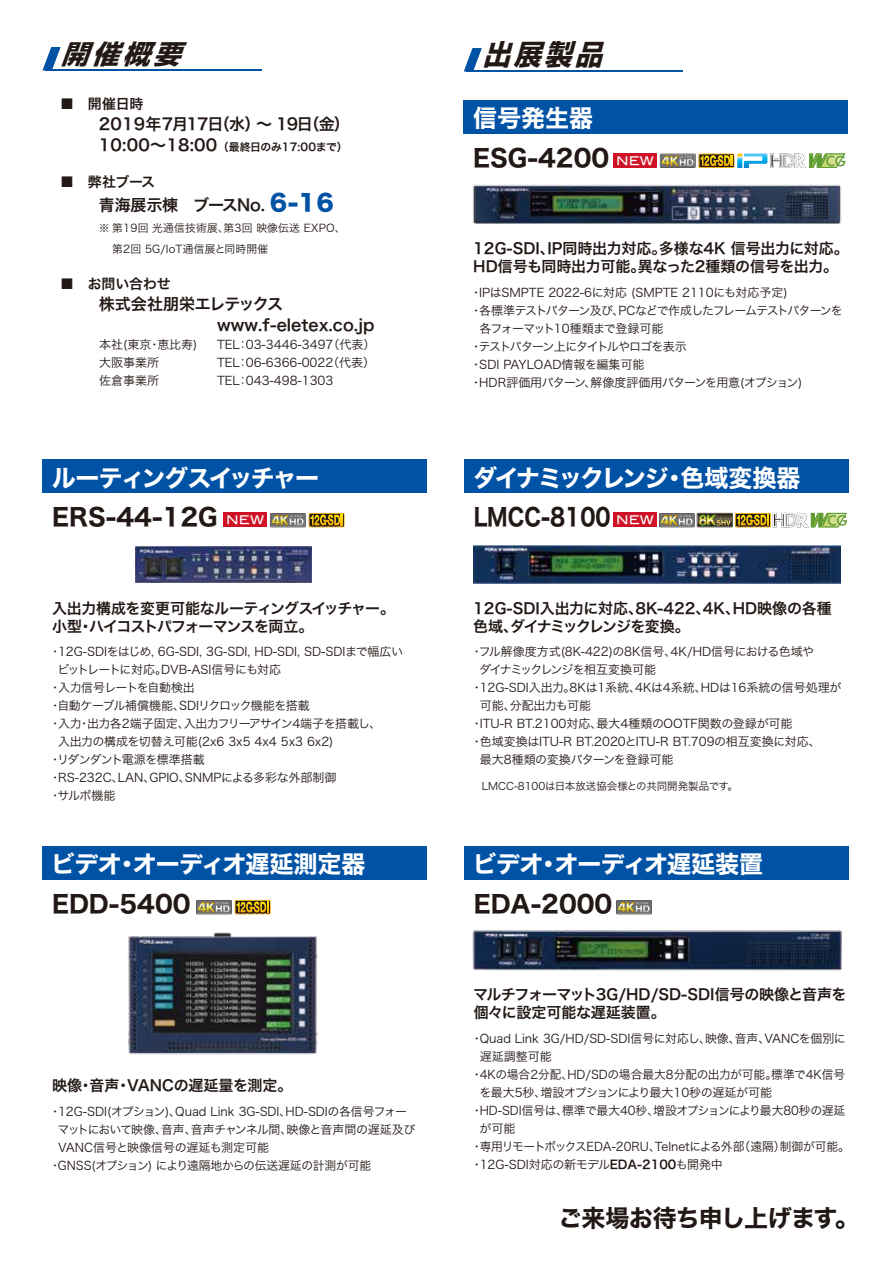
<style>
.page{position:relative;width:893px;height:1263px;background:#fff}
.page>*{position:absolute;margin:0;border:0;box-sizing:border-box;transform-origin:0 0}
.t1{font:italic 700 28.05px "Shin Go Pro";color:#221815}
.t2{font:italic 700 26.4px "Shin Go Pro";color:#221815}
.t3{font:24px "Hira Kaku Std N W7";color:#221815}
.t4{font:24px "Hira Kaku Std N W7";letter-spacing:-.035em;color:#fff}
.t5{font:24px "Hira Kaku Std N W7";letter-spacing:-.095em;color:#fff}
.t6{font:24px "Hira Kaku Std N W7";letter-spacing:-.04em;color:#221815}
.t7{font:24px "Hira Kaku Std N W7";letter-spacing:-.08em;color:#fff}
.t8{font:24px "Hira Kaku Std N W7";color:#221815;scale:.85 1}
.t9{font:16.05px/21px "Hira Kaku Std N W6";letter-spacing:-.015em;color:#221815}
.t10{font:16.05px "Hira Kaku Std N W6";letter-spacing:-.05em;color:#221815}
.t11{font:15px/18px "Hira Kaku Std N W6";letter-spacing:-.02em;color:#221815}
.t12{font:15px/18px "Hira Kaku Std N W6";letter-spacing:-.065em;color:#221815}
.t13{font:15px "Hira Kaku Std N W6";color:#221815}
.t14{font:13.95px "Hira Kaku Std N W6";letter-spacing:-.02em;color:#221815}
.t15{font:12px "Hira Kaku Std N W3";color:#221815}
.t16{font:12px "Hira Kaku Std N W3";letter-spacing:-.04em;color:#221815}
.t17{font:12px "Hira Kaku Std N W3";letter-spacing:-.05em;color:#221815}
.t18{font:12px "Hira Kaku Std N W3";letter-spacing:-.02em;color:#221815}
.t19{font:12px "Hira Kaku Std N W3";letter-spacing:-.025em;color:#221815}
.t20{font:12px "Hira Kaku Std N W3";letter-spacing:-.075em;color:#221815}
.t21{font:12px "Hira Kaku Std N W3";letter-spacing:-.035em;color:#221815}
.t22{font:12px "Hira Kaku Std N W3";letter-spacing:-.045em;color:#221815}
.t23{font:12px "Hira Kaku Std N W3";letter-spacing:-.06em;color:#221815}
.t24{font:12px "Hira Kaku Std N W3";letter-spacing:-.03em;color:#221815}
.t25{font:12px "Hira Kaku Std N W3";letter-spacing:-.085em;color:#221815}
.t26{font:12px "Hira Kaku Std N W3";letter-spacing:-.1em;color:#221815}
.t27{font:11.85px "Blair Md ITCTT Medium";color:#fff}
.t28{font:10.8px/21px "Hira Kaku Std N W3";letter-spacing:.015em;color:#221815}
.t29{font:10.8px "Hira Kaku Std N W6";letter-spacing:-.025em;color:#221815}
.t30{font:10.5px "Hira Kaku Std N W3";color:#221815}
.s1{font-size:16.05px}
.s2{font-family:"Hira Kaku Std N W8";font-size:22.5px;color:#0052a5}
.s3{font-family:"Hira Kaku Std N W6"}
</style>
<div class="page">
<img style="left:472px;top:930px;width:370px;height:41px">
<img style="left:474px;top:546px;width:366px;height:37px">
<svg style="left:464px;top:48px;width:18px;height:23px"></svg>
<hr style="left:467px;top:70px;width:216px;height:1px;background:#0052a5">
<img style="left:473px;top:184px;width:368px;height:40px">
<div style="left:43px;top:460px;width:384px;height:33px;background:#0052a5"></div>
<svg style="left:43px;top:47px;width:18px;height:23px"></svg>
<hr style="left:45px;top:69px;width:217px;height:1px;background:#0052a5">
<div style="left:613px;top:513px;width:44px;height:14px;background:#cf1225"></div>
<div style="left:223px;top:513px;width:44px;height:14px;background:#cf1225"></div>
<svg style="left:270px;top:513px;width:75px;height:14px"></svg>
<svg style="left:616px;top:900px;width:36px;height:14px"></svg>
<svg style="left:196px;top:900px;width:75px;height:5px"></svg>
<div style="left:613px;top:153px;width:44px;height:15px;background:#cf1225"></div>
<img style="left:659px;top:513px;width:188px;height:14px">
<svg style="left:660px;top:153px;width:185px;height:15px"></svg>
<img style="left:127px;top:905px;width:191px;height:150px">
<img style="left:136px;top:546px;width:176px;height:36px">
<div style="left:464px;top:100px;width:384px;height:34px;background:#0052a5"></div>
<div style="left:464px;top:460px;width:384px;height:33px;background:#0052a5"></div>
<div style="left:43px;top:846px;width:384px;height:34px;background:#0052a5"></div>
<div style="left:464px;top:846px;width:384px;height:34px;background:#0052a5"></div>
<h2 class="t2" style="left:61px;top:33px;width:134px">開催概要</h2>
<h1 class="t1" style="left:483px;top:32px;width:131px">出展製品</h1>
<p class="t14" style="left:60px;top:93px;width:85px">■　開催日時</p>
<h3 class="t10" style="left:99px;top:112px;width:253px">2019年7月17日（水）～ 19日（金）</h3>
<p class="t29" style="left:99px;top:139px;width:250px"><span class="s1">10:00～18:00</span> （最終日のみ17:00まで）</p>
<p class="t14" style="left:60px;top:171px;width:97px">■　弊社ブース</p>
<h3 class="t9" style="left:99px;top:195px;width:236px">青海展示棟　ブースNo. <span class="s2">6-16</span></h3>
<p class="t28" style="left:99px;top:217px;width:248px">※ 第19回 光通信技術展、第3回 映像伝送 EXPO、　 第2回 5G/IoT通信展と同時開催</p>
<p class="t14" style="left:60px;top:273px;width:112px">■　お問い合わせ</p>
<h3 class="t9" style="left:217px;top:294px;width:159px;text-indent:-118px">株式会社朋栄エレテックスwww.f-eletex.co.jp</h3>
<p class="t15" style="left:99px;top:336px;width:100px">本社(東京・恵比寿)</p>
<p class="t15" style="left:217px;top:336px;width:160px">TEL：03-3446-3497（代表）</p>
<p class="t15" style="left:99px;top:354px;width:61px">大阪事業所</p>
<p class="t15" style="left:217px;top:354px;width:160px">TEL：06-6366-0022（代表）</p>
<p class="t15" style="left:99px;top:372px;width:61px">佐倉事業所</p>
<p class="t15" style="left:217px;top:372px;width:118px">TEL：043-498-1303</p>
<h3 class="t4" style="left:473px;top:99px;width:121px">信号発生器</h3>
<h3 class="t3" style="left:473px;top:139px;width:137px">ESG-4200</h3>
<p class="t27" style="left:616px;top:151px;width:39px">NEW</p>
<p class="t11" style="left:473px;top:240px;width:377px">12G-SDI、IP同時出力対応。多様な4K 信号出力に対応。<br>HD信号も同時出力可能。異なった2種類の信号を出力。</p>
<p class="t15" style="left:470px;top:283px;width:319px">・IPはSMPTE 2022-6に対応 (SMPTE 2110にも対応予定)</p>
<p class="t20" style="left:470px;top:301px;width:374px">・各標準テストパターン及び、PCなどで作成したフレームテストパターンを</p>
<p class="t23" style="left:479px;top:319px;width:186px">各フォーマット10種類まで登録可能</p>
<p class="t25" style="left:470px;top:337px;width:218px">・テストパターン上にタイトルやロゴを表示</p>
<p class="t15" style="left:470px;top:355px;width:176px">・SDI PAYLOAD情報を編集可能</p>
<p class="t21" style="left:470px;top:373px;width:333px">・HDR評価用パターン、解像度評価用パターンを用意(オプション)</p>
<h3 class="t7" style="left:52px;top:459px;width:269px">ルーティングスイッチャー</h3>
<h3 class="t5" style="left:473px;top:459px;width:329px">ダイナミックレンジ・色域変換器</h3>
<h3 class="t3" style="left:52px;top:498px;width:167px">ERS-44-12G</h3>
<h3 class="t8" style="left:474px;top:498px;width:163px">LMCC-8100</h3>
<p class="t27" style="left:226px;top:510px;width:39px">NEW</p>
<p class="t27" style="left:616px;top:510px;width:39px">NEW</p>
<p class="t12" style="left:52px;top:599px;width:344px">入出力構成を変更可能なルーティングスイッチャー。小型・ハイコストパフォーマンスを両立。</p>
<p class="t15" style="left:49px;top:643px;width:355px">・12G-SDIをはじめ, 6G-SDI, 3G-SDI, HD-SDI, SD-SDIまで幅広い</p>
<p class="t16" style="left:57px;top:661px;width:225px">ビットレートに対応。DVB-ASI信号にも対応</p>
<p class="t17" style="left:49px;top:679px;width:147px">・入力信号レートを自動検出</p>
<p class="t16" style="left:49px;top:697px;width:262px">・自動ケーブル補償機能、SDIリクロック機能を搭載</p>
<p class="t22" style="left:49px;top:715px;width:334px">・入力・出力各2端子固定、入出力フリーアサイン4端子を搭載し、</p>
<p class="t15" style="left:58px;top:733px;width:277px">入出力の構成を切替え可能(2x6 3x5 4x4 5x3 6x2)</p>
<p class="t23" style="left:49px;top:751px;width:157px">・リダンダント電源を標準搭載</p>
<p class="t15" style="left:49px;top:769px;width:289px">・RS-232C、LAN、GPIO、SNMPによる多彩な外部制御</p>
<p class="t15" style="left:49px;top:787px;width:68px">・サルボ機能</p>
<p class="t11" style="left:473px;top:599px;width:360px">12G-SDI入出力に対応、8K-422、4K、HD映像の各種色域、ダイナミックレンジを変換。</p>
<p class="t15" style="left:471px;top:643px;width:345px">・フル解像度方式(8K-422)の8K信号、4K/HD信号における色域や</p>
<p class="t26" style="left:479px;top:661px;width:178px">ダイナミックレンジを相互変換可能</p>
<p class="t15" style="left:471px;top:679px;width:372px">・12G-SDI入出力。8Kは1系統、4Kは4系統、HDは16系統の信号処理が</p>
<p class="t19" style="left:480px;top:697px;width:113px">可能、分配出力も可能</p>
<p class="t15" style="left:471px;top:715px;width:323px">・ITU-R BT.2100対応、最大4種類のOOTF関数の登録が可能</p>
<p class="t15" style="left:471px;top:733px;width:352px">・色域変換はITU-R BT.2020とITU-R BT.709の相互変換に対応、</p>
<p class="t15" style="left:480px;top:751px;width:195px">最大8種類の変換パターンを登録可能</p>
<p class="t30" style="left:482px;top:778px;width:258px">LMCC-8100は日本放送協会様との共同開発製品です。</p>
<h3 class="t4" style="left:51px;top:845px;width:316px">ビデオ・オーディオ遅延測定器</h3>
<h3 class="t4" style="left:473px;top:845px;width:292px">ビデオ・オーディオ遅延装置</h3>
<h3 class="t3" style="left:52px;top:885px;width:140px">EDD-5400</h3>
<p class="t13" style="left:52px;top:1074px;width:242px">映像・音声・VANCの遅延量を測定。</p>
<p class="t15" style="left:49px;top:1102px;width:359px">・12G-SDI(オプション)、Quad Link 3G-SDI、HD-SDIの各信号フォー</p>
<p class="t17" style="left:58px;top:1120px;width:359px">マットにおいて映像、音声、音声チャンネル間、映像と音声間の遅延及び</p>
<p class="t15" style="left:58px;top:1138px;width:212px">VANC信号と映像信号の遅延も測定可能</p>
<p class="t24" style="left:49px;top:1156px;width:324px">・GNSS(オプション) により遠隔地からの伝送遅延の計測が可能</p>
<h3 class="t3" style="left:474px;top:885px;width:140px">EDA-2000</h3>
<p class="t11" style="left:473px;top:986px;width:375px">マルチフォーマット3G/HD/SD-SDI信号の映像と音声を個々に設定可能な遅延装置。</p>
<p class="t15" style="left:471px;top:1029px;width:377px">・Quad Link 3G/HD/SD-SDI信号に対応し、映像、音声、VANCを個別に</p>
<p class="t15" style="left:480px;top:1047px;width:73px">遅延調整可能</p>
<p class="t15" style="left:471px;top:1065px;width:376px">・4Kの場合2分配、HD/SDの場合最大8分配の出力が可能。標準で4K信号</p>
<p class="t19" style="left:479px;top:1083px;width:294px">を最大5秒、増設オプションにより最大10秒の遅延が可能</p>
<p class="t15" style="left:471px;top:1101px;width:376px">・HD-SDI信号は、標準で最大40秒、増設オプションにより最大80秒の遅延</p>
<p class="t15" style="left:480px;top:1119px;width:37px">が可能</p>
<p class="t18" style="left:471px;top:1137px;width:381px">・専用リモートボックスEDA-20RU、Telnetによる外部（遠隔）制御が可能。</p>
<p class="t15" style="left:471px;top:1155px;width:254px">・12G-SDI対応の新モデル<span class="s3">EDA-2100</span>も開発中</p>
<h3 class="t6" style="left:558px;top:1199px;width:302px">ご来場お待ち申し上げます。</h3>
</div>
